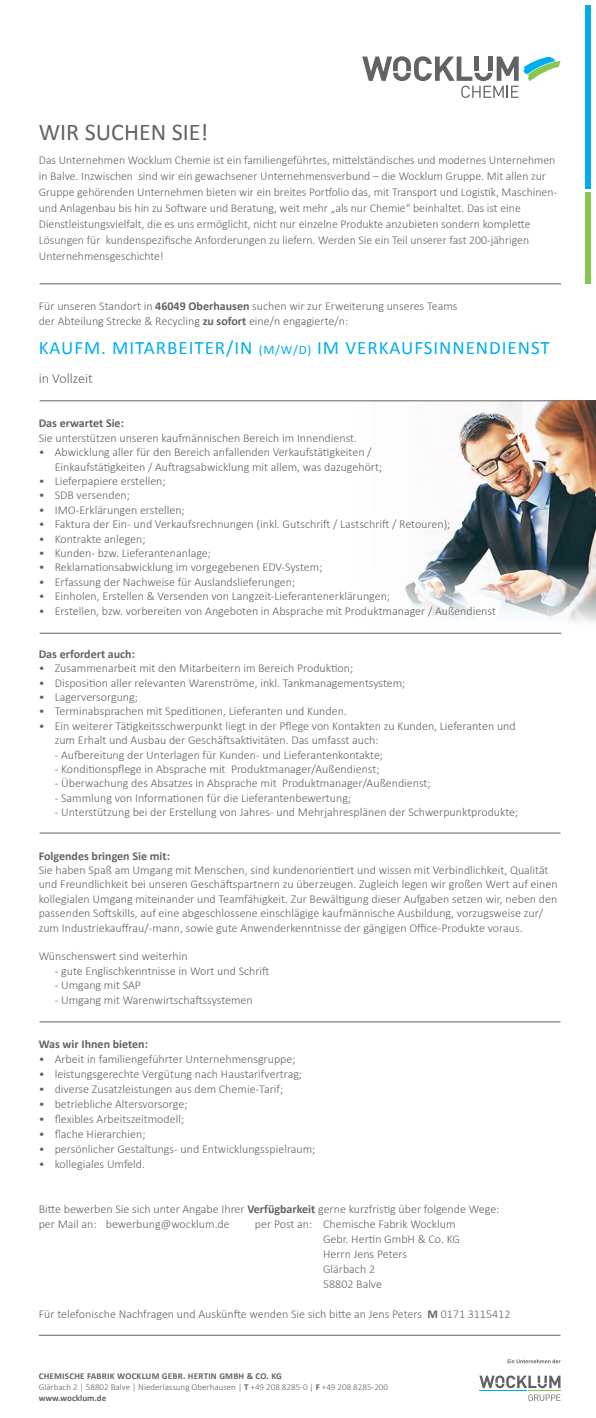
<style>
.page{position:relative;width:596px;height:1418px;background:#fff}
.page>*{position:absolute;margin:0;border:0;box-sizing:border-box;transform-origin:0 0}
.t1{font:24px "Calibri";color:#636366}
.t2{font:19px "Calibri";letter-spacing:.05em;color:#00aeef}
.t3{font:300 14px "Calibri";color:#636366}
.t4{font:300 12px/16px "Calibri";color:#636366}
.t5{font:700 12px "Calibri";color:#636366}
.t6{font:300 9px/11px "Calibri";color:#636366}
.s1{font-weight:700}
.s2{font-size:13px}
</style>
<div class="page">
<hr style="left:39px;top:1334px;width:521px;height:1px;background:#636366">
<svg style="left:479px;top:1375px;width:81px;height:13px"></svg>
<svg style="left:528px;top:1394px;width:32px;height:6px"></svg>
<hr style="left:479px;top:1390px;width:48px;height:1px;background:#00aeef">
<hr style="left:528px;top:1390px;width:32px;height:1px;background:#89c650">
<svg style="left:507px;top:1359px;width:53px;height:4px"></svg>
<div style="left:585px;top:6px;width:5px;height:183px;background:#00aeef"></div>
<div style="left:585px;top:192px;width:5px;height:91px;background:#89c650"></div>
<svg style="left:362px;top:56px;width:198px;height:42px"></svg>
<img style="left:121px;top:400px;width:474px;height:223px">
<hr style="left:40px;top:400px;width:520px;height:1px;background:#636366">
<hr style="left:40px;top:283px;width:521px;height:1px;background:#636366">
<hr style="left:40px;top:832px;width:520px;height:1px;background:#636366">
<hr style="left:40px;top:1021px;width:520px;height:1px;background:#636366">
<hr style="left:40px;top:633px;width:521px;height:1px;background:#636366">
<h1 class="t1" style="left:39px;top:117px;width:171px">WIR SUCHEN SIE!</h1>
<p class="t4" style="left:39px;top:152px;width:519px">Das Unternehmen Wocklum Chemie ist ein familiengeführtes, mittelständisches und modernes Unternehmen in Balve. Inzwischen sind wir ein gewachsener Unternehmensverbund – die Wocklum Gruppe. Mit allen zur Gruppe gehörenden Unternehmen bieten wir ein breites Portfolio das, mit Transport und Logistik, Maschinen&shy;und Anlagenbau bis hin zu Software und Beratung, weit mehr „als nur Chemie“ beinhaltet. Das ist eine Dienstleistungsvielfalt, die es uns ermöglicht, nicht nur einzelne Produkte anzubieten sondern komplette Lösungen für kundenspezifische Anforderungen zu liefern. Werden Sie ein Teil unserer fast 200-jährigen Unternehmensgeschichte!</p>
<p class="t4" style="left:39px;top:298px;width:420px">Für unseren Standort in <span class="s1">46049 Oberhausen</span> suchen wir zur Erweiterung unseres Teams</p>
<p class="t4" style="left:39px;top:313px;width:311px">der Abteilung Strecke &amp; Recycling <span class="s1">zu sofort</span> eine/n engagierte/n:</p>
<p class="t2" style="left:39px;top:336px;width:512px">KAUFM. MITARBEITER/IN <span class="s2">(M/W/D)</span> IM VERKAUFSINNENDIENST</p>
<p class="t3" style="left:39px;top:370px;width:56px">in Vollzeit</p>
<p class="t5" style="left:39px;top:415px;width:87px">Das erwartet Sie:</p>
<p class="t4" style="left:39px;top:429px;width:319px">Sie unterstützen unseren kaufmännischen Bereich im Innendienst.</p>
<p class="t4" style="left:39px;top:444px;width:334px">• Abwicklung aller für den Bereich anfallenden Verkaufstätigkeiten /</p>
<p class="t4" style="left:55px;top:458px;width:329px">Einkaufstätigkeiten / Auftragsabwicklung mit allem, was dazugehört;</p>
<p class="t4" style="left:39px;top:473px;width:128px">• Lieferpapiere erstellen;</p>
<p class="t4" style="left:39px;top:487px;width:93px">• SDB versenden;</p>
<p class="t4" style="left:39px;top:501px;width:147px">• IMO-Erklärungen erstellen;</p>
<p class="t4" style="left:39px;top:516px;width:413px">• Faktura der Ein- und Verkaufsrechnungen (inkl. Gutschrift / Lastschrift / Retouren);</p>
<p class="t4" style="left:39px;top:530px;width:108px">• Kontrakte anlegen;</p>
<p class="t4" style="left:39px;top:545px;width:174px">• Kunden- bzw. Lieferantenanlage;</p>
<p class="t4" style="left:39px;top:559px;width:285px">• Reklamationsabwicklung im vorgegebenen EDV-System;</p>
<p class="t4" style="left:39px;top:573px;width:258px">• Erfassung der Nachweise für Auslandslieferungen;</p>
<p class="t4" style="left:39px;top:588px;width:353px">• Einholen, Erstellen &amp; Versenden von Langzeit-Lieferantenerklärungen;</p>
<p class="t4" style="left:39px;top:602px;width:458px">• Erstellen, bzw. vorbereiten von Angeboten in Absprache mit Produktmanager / Außendienst</p>
<p class="t5" style="left:39px;top:646px;width:98px">Das erfordert auch:</p>
<p class="t4" style="left:39px;top:660px;width:316px">• Zusammenarbeit mit den Mitarbeitern im Bereich Produktion;</p>
<p class="t4" style="left:39px;top:674px;width:368px">• Disposition aller relevanten Warenströme, inkl. Tankmanagementsystem;</p>
<p class="t4" style="left:39px;top:689px;width:101px">• Lagerversorgung;</p>
<p class="t4" style="left:39px;top:703px;width:309px">• Terminabsprachen mit Speditionen, Lieferanten und Kunden.</p>
<p class="t4" style="left:39px;top:717px;width:478px">• Ein weiterer Tätigkeitsschwerpunkt liegt in der Pflege von Kontakten zu Kunden, Lieferanten und</p>
<p class="t4" style="left:55px;top:732px;width:325px">zum Erhalt und Ausbau der Geschäftsaktivitäten. Das umfasst auch:</p>
<p class="t4" style="left:55px;top:746px;width:329px">- Aufbereitung der Unterlagen für Kunden- und Lieferantenkontakte;</p>
<p class="t4" style="left:55px;top:761px;width:326px">- Konditionspflege in Absprache mit Produktmanager/Außendienst;</p>
<p class="t4" style="left:55px;top:775px;width:377px">- Überwachung des Absatzes in Absprache mit Produktmanager/Außendienst;</p>
<p class="t4" style="left:55px;top:789px;width:298px">- Sammlung von Informationen für die Lieferantenbewertung;</p>
<p class="t4" style="left:55px;top:804px;width:465px">- Unterstützung bei der Erstellung von Jahres- und Mehrjahresplänen der Schwerpunktprodukte;</p>
<p class="t5" style="left:39px;top:847px;width:133px">Folgendes bringen Sie mit:</p>
<p class="t4" style="left:39px;top:862px;width:520px;line-height:14.4px">Sie haben Spaß am Umgang mit Menschen, sind kundenorientiert und wissen mit Verbindlichkeit, Qualität und Freundlichkeit bei unseren Geschäftspartnern zu überzeugen. Zugleich legen wir großen Wert auf einen kollegialen Umgang miteinander und Teamfähigkeit. Zur Bewältigung dieser Aufgaben setzen wir, neben den passenden Softskills, auf eine abgeschlossene einschlägige kaufmännische Ausbildung, vorzugsweise zur/ zum Industriekauffrau/-mann, sowie gute Anwenderkenntnisse der gängigen Office-Produkte voraus.</p>
<p class="t4" style="left:39px;top:948px;width:150px">Wünschenswert sind weiterhin</p>
<p class="t4" style="left:55px;top:962px;width:216px">- gute Englischkenntnisse in Wort und Schrift</p>
<p class="t4" style="left:55px;top:977px;width:88px">- Umgang mit SAP</p>
<p class="t4" style="left:55px;top:991px;width:199px">- Umgang mit Warenwirtschaftssystemen</p>
<p class="t5" style="left:39px;top:1036px;width:111px">Was wir Ihnen bieten:</p>
<p class="t4" style="left:39px;top:1050px;width:258px">• Arbeit in familiengeführter Unternehmensgruppe;</p>
<p class="t4" style="left:39px;top:1065px;width:265px">• leistungsgerechte Vergütung nach Haustarifvertrag;</p>
<p class="t4" style="left:39px;top:1080px;width:246px">• diverse Zusatzleistungen aus dem Chemie-Tarif;</p>
<p class="t4" style="left:39px;top:1095px;width:150px">• betriebliche Altersvorsorge;</p>
<p class="t4" style="left:39px;top:1110px;width:147px">• flexibles Arbeitszeitmodell;</p>
<p class="t4" style="left:39px;top:1125px;width:108px">• flache Hierarchien;</p>
<p class="t4" style="left:39px;top:1140px;width:278px">• persönlicher Gestaltungs- und Entwicklungsspielraum;</p>
<p class="t4" style="left:39px;top:1155px;width:108px">• kollegiales Umfeld.</p>
<p class="t4" style="left:39px;top:1200px;width:462px">Bitte bewerben Sie sich unter Angabe Ihrer <span class="s1">Verfügbarkeit</span> gerne kurzfristig über folgende Wege:</p>
<p class="t4" style="left:39px;top:1215px;width:192px">per Mail an: bewerbung@wocklum.de</p>
<p class="t4" style="left:255px;top:1215px;width:202px">per Post an: Chemische Fabrik Wocklum</p>
<p class="t4" style="left:323px;top:1230px;width:138px">Gebr. Hertin GmbH &amp; Co. KG</p>
<p class="t4" style="left:323px;top:1245px;width:85px">Herrn Jens Peters</p>
<p class="t4" style="left:323px;top:1260px;width:53px">Glärbach 2</p>
<p class="t4" style="left:323px;top:1275px;width:60px">58802 Balve</p>
<p class="t4" style="left:39px;top:1305px;width:473px">Für telefonische Nachfragen und Auskünfte wenden Sie sich bitte an Jens Peters <span class="s1">M</span> 0171 3115412</p>
<p class="t6" style="left:39px;top:1370px;width:350px"><span class="s1">CHEMISCHE FABRIK WOCKLUM GEBR. HERTIN GMBH &amp; CO. KG<br></span>Glärbach 2 | 58802 Balve | Niederlassung Oberhausen | <span class="s1">T</span> +49 208 8285-0 | <span class="s1">F</span> +49 208 8285-200 <span class="s1">www.wocklum.de</span></p>
</div>
